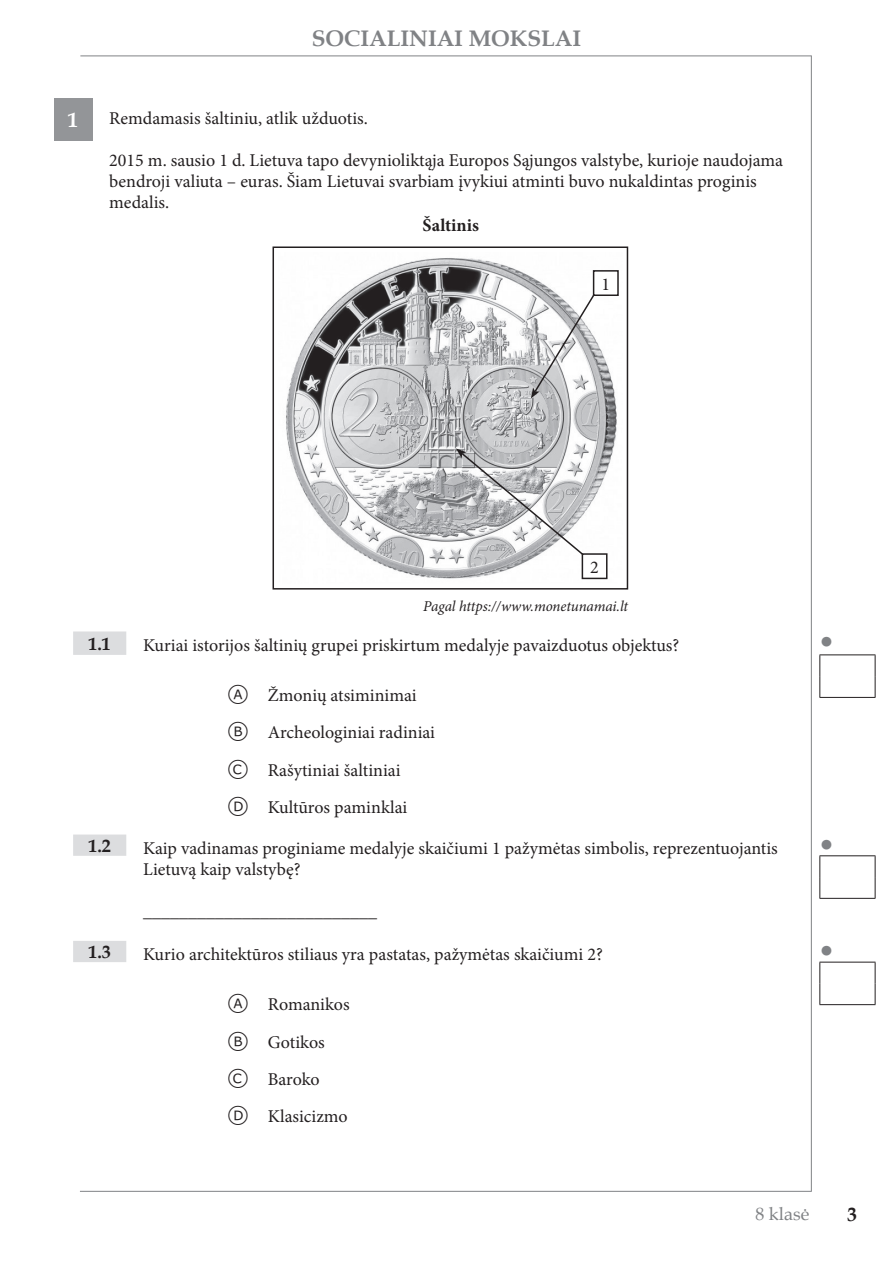
<style>
.page{position:relative;width:893px;height:1263px;background:#fff}
.page>*{position:absolute;margin:0;border:0;box-sizing:border-box;transform-origin:0 0}
.t1{font:700 22.5px "Book Antiqua";color:#808285}
.t2{font:22.5px "Arial";color:#808285}
.t3{font:700 21px "Book Antiqua";color:#fff}
.t4{font:700 19.5px "Book Antiqua";color:#231f20}
.t5{font:18px/37.3px "Minion Pro";color:#231f20}
.t6{font:700 18px "Book Antiqua";color:#231f20}
.t7{font:700 18px "Minion Pro";color:#231f20}
.t8{font:18px "Book Antiqua";color:#808285}
.t9{font:italic 15px "Minion Pro";letter-spacing:-.005em;color:#231f20}
.s1{font-family:"TIMSS options";font-size:24px}
</style>
<div class="page">
<hr style="left:80px;top:56px;width:731px;height:1px;background:#808285">
<hr style="left:811px;top:56px;width:1px;height:1136px;background:#808285">
<hr style="left:80px;top:1191px;width:731px;height:1px;background:#808285">
<div style="left:54px;top:98px;width:38px;height:42px;background:#939598"></div>
<svg style="left:73px;top:631px;width:53px;height:331px"></svg>
<hr style="left:819px;top:654px;width:56px;height:1px;background:#231f20">
<svg style="left:819px;top:655px;width:1px;height:42px"></svg>
<svg style="left:875px;top:655px;width:1px;height:42px"></svg>
<hr style="left:819px;top:697px;width:56px;height:1px;background:#231f20">
<hr style="left:819px;top:855px;width:56px;height:1px;background:#231f20">
<svg style="left:819px;top:856px;width:1px;height:42px"></svg>
<svg style="left:875px;top:856px;width:1px;height:42px"></svg>
<hr style="left:819px;top:898px;width:56px;height:1px;background:#231f20">
<hr style="left:819px;top:962px;width:56px;height:1px;background:#231f20">
<svg style="left:819px;top:962px;width:1px;height:42px"></svg>
<svg style="left:875px;top:962px;width:1px;height:42px"></svg>
<hr style="left:819px;top:1004px;width:56px;height:1px;background:#231f20">
<img style="left:286px;top:258px;width:331px;height:322px">
<div style="left:272px;top:246px;width:356px;height:343px;border:2px solid #231f20"></div>
<div style="left:582px;top:554px;width:25px;height:24px;background:#fff"></div>
<div style="left:582px;top:553px;width:25px;height:26px;border:2px solid #231f20"></div>
<svg style="left:456px;top:448px;width:129px;height:108px"></svg>
<svg style="left:531px;top:291px;width:66px;height:107px"></svg>
<div style="left:594px;top:271px;width:24px;height:24px;background:#fff"></div>
<div style="left:593px;top:270px;width:26px;height:26px;border:2px solid #231f20"></div>
<p class="t1" style="left:312px;top:23px;width:271px">SOCIALINIAI MOKSLAI</p>
<p class="t3" style="left:68px;top:105px;width:12px">1</p>
<p class="t5" style="left:109px;top:99px;width:260px">Remdamasis šaltiniu, atlik užduotis.</p>
<p class="t5" style="left:109px;top:150px;width:675px;line-height:21px">2015 m. sausio 1 d. Lietuva tapo devynioliktąja Europos Sąjungos valstybe, kurioje naudojama bendroji valiuta – euras. Šiam Lietuvai svarbiam įvykiui atminti buvo nukaldintas proginis medalis.</p>
<p class="t7" style="left:423px;top:212px;width:58px">šaltinis</p>
<p class="t5" style="left:601px;top:265px;width:10px">1</p>
<p class="t5" style="left:590px;top:548px;width:10px">2</p>
<p class="t9" style="left:423px;top:596px;width:206px">Pagal https://www.monetunamai.lt</p>
<p class="t6" style="left:88px;top:631px;width:24px">1.1</p>
<p class="t5" style="left:143px;top:627px;width:538px">Kuriai istorijos šaltinių grupei priskirtum medalyje pavaizduotus objektus?</p>
<p class="t5" style="left:228px;top:677px;width:208px"><span class="s1">A</span> Žmonių atsiminimai<br><span class="s1">B</span> Archeologiniai radiniai<br><span class="s1">C</span> Rašytiniai šaltiniai<br><span class="s1">D</span> Kultūros paminklai</p>
<p class="t6" style="left:88px;top:833px;width:24px">1.2</p>
<p class="t5" style="left:143px;top:838px;width:636px;line-height:21px">Kaip vadinamas proginiame medalyje skaičiumi 1 pažymėtas simbolis, reprezentuojantis<br>Lietuvą kaip valstybę?</p>
<p class="t5" style="left:143px;top:893px;width:235px">__________________________</p>
<p class="t6" style="left:88px;top:940px;width:24px">1.3</p>
<p class="t5" style="left:143px;top:936px;width:461px">Kurio architektūros stiliaus yra pastatas, pažymėtas skaičiumi 2?</p>
<p class="t5" style="left:228px;top:986px;width:123px"><span class="s1">A</span> Romanikos<br><span class="s1">B</span> Gotikos<br><span class="s1">C</span> Baroko<br><span class="s1">D</span> Klasicizmo</p>
<p class="t2" style="left:820px;top:625px;width:15px">●</p>
<p class="t2" style="left:820px;top:828px;width:15px">●</p>
<p class="t2" style="left:820px;top:934px;width:15px">●</p>
<p class="t8" style="left:755px;top:1201px;width:55px">8 klasė</p>
<p class="t4" style="left:847px;top:1201px;width:11px">3</p>
</div>
